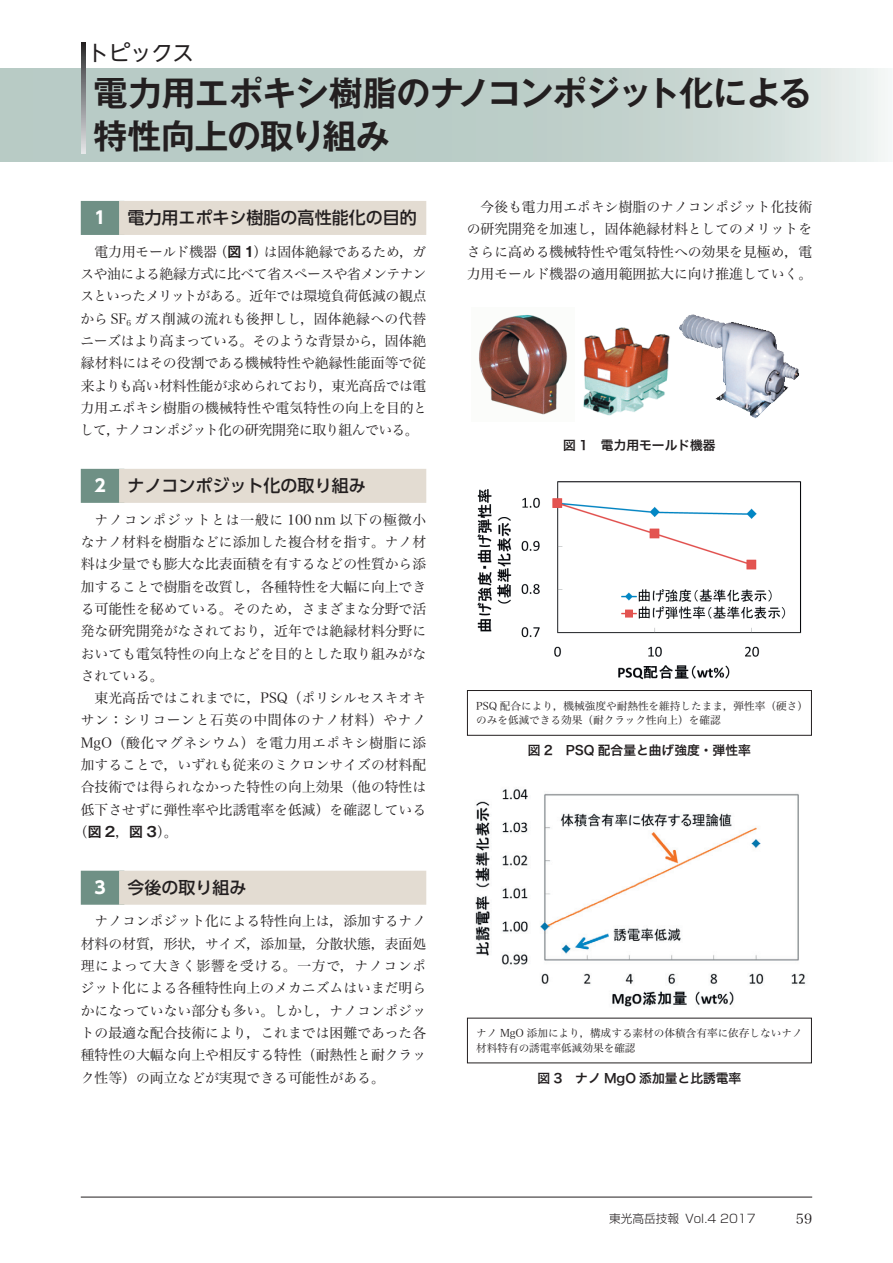
<style>
.page{position:relative;width:893px;height:1263px;background:#fff}
.page>*{position:absolute;margin:0;border:0;box-sizing:border-box;transform-origin:0 0}
.t1{font:700 34.05px/42.5px "Gothic MB101 Pr 6 N De";letter-spacing:-.03em;color:#231f20}
.t2{font:21.3px "UD Shin Go NT Pr 6 N";color:#231f20}
.t3{font:500 16.95px "UD Shin Go Pr 6 N";color:#231f20}
.t4{font:700 16.95px "UD Shin Go Pr 6";color:#fff}
.t5{font:13.8px/22.4px "Hiragino Serif Pr 6 N W3";color:#231f20;text-align:justify}
.t6{font:13.8px "Hiragino Serif Pr 6 N W3";letter-spacing:.035em;color:#231f20}
.t7{font:13.8px "Hiragino Serif Pr 6 N W3";letter-spacing:.045em;color:#231f20}
.t8{font:12.75px "Hira Kaku Pro N W6";color:#231f20}
.t9{font:300 11.7px "Shin Go Pr 6 N";color:#231f20}
.t10{font:10.65px/14.9px "Hiragino Serif Pr 6 N W3";color:#231f20}
.s1{font-family:"Gothic MB101 Pr 6 N De";font-weight:700}
</style>
<div class="page">
<hr style="left:81px;top:1197px;width:731px;height:1px;background:#231f20">
<div style="left:81px;top:201px;width:43px;height:34px;background:#6f9085"></div>
<div style="left:119px;top:201px;width:307px;height:34px;background:#e3dcd2"></div>
<div style="left:81px;top:469px;width:43px;height:34px;background:#6f9085"></div>
<div style="left:119px;top:469px;width:307px;height:34px;background:#e3dcd2"></div>
<div style="left:81px;top:871px;width:43px;height:34px;background:#6f9085"></div>
<div style="left:119px;top:871px;width:307px;height:34px;background:#e3dcd2"></div>
<img style="left:478px;top:314px;width:90px;height:101px">
<img style="left:583px;top:327px;width:87px;height:89px">
<img style="left:679px;top:314px;width:121px;height:104px">
<img style="left:477px;top:481px;width:325px;height:199px">
<div style="left:467px;top:690px;width:345px;height:45px;border:1px solid #231f20"></div>
<img style="left:475px;top:789px;width:331px;height:218px">
<svg style="left:0;top:68px;width:888px;height:94px;background:#c1d1cd"></svg>
<svg style="left:81px;top:43px;width:4px;height:110px"></svg>
<h2 class="t2" style="left:88px;top:36px;width:108px">トピックス</h2>
<h1 class="t1" style="left:94px;top:71px;width:720px">電力用エポキシ樹脂のナノコンポジット化による特性向上の取り組み</h1>
<p class="t4" style="left:95px;top:204px;width:13px">1</p>
<p class="t3" style="left:128px;top:204px;width:291px">電力用エポキシ樹脂の高性能化の目的</p>
<p class="t5" style="left:80px;top:239px;width:348px;text-indent:14px">電力用モールド機器（<span class="s1">図 1</span>）は固体絶縁であるため，ガスや油による絶縁方式に比べて省スペースや省メンテナンスといったメリットがある。近年では環境負荷低減の観点から SF<sub>6</sub> ガス削減の流れも後押しし，固体絶縁への代替ニーズはより高まっている。そのような背景から，固体絶縁材料にはその役割である機械特性や絶縁性能面等で従来よりも高い材料性能が求められており，東光高岳では電力用エポキシ樹脂の機械特性や電気特性の向上を目的として，ナノコンポジット化の研究開発に取り組んでいる。</p>
<p class="t4" style="left:95px;top:472px;width:13px">2</p>
<p class="t3" style="left:128px;top:472px;width:240px">ナノコンポジット化の取り組み</p>
<p class="t5" style="left:81px;top:507px;width:347px;text-indent:14px">ナノコンポジットとは一般に 100 nm 以下の極微小なナノ材料を樹脂などに添加した複合材を指す。ナノ材料は少量でも膨大な比表面積を有するなどの性質から添加することで樹脂を改質し，各種特性を大幅に向上できる可能性を秘めている。そのため，さまざまな分野で活発な研究開発がなされており，近年では絶縁材料分野においても電気特性の向上などを目的とした取り組みがなされている。</p>
<p class="t5" style="left:95px;top:685px;width:333px">東光高岳ではこれまでに，PSQ（ポリシルセスキオキ</p>
<p class="t7" style="left:81px;top:708px;width:347px">サン：シリコーンと石英の中間体のナノ材料）やナノ</p>
<p class="t6" style="left:81px;top:731px;width:347px">MgO（酸化マグネシウム）を電力用エポキシ樹脂に添</p>
<p class="t5" style="left:81px;top:752px;width:347px">加することで，いずれも従来のミクロンサイズの材料配</p>
<p class="t5" style="left:81px;top:775px;width:347px">合技術では得られなかった特性の向上効果（他の特性は</p>
<p class="t5" style="left:81px;top:797px;width:347px">低下させずに弾性率や比誘電率を低減）を確認している</p>
<p class="t5" style="left:74px;top:819px;width:105px">（<span class="s1">図 2</span>，<span class="s1">図 3</span>）。</p>
<p class="t4" style="left:95px;top:874px;width:13px">3</p>
<p class="t3" style="left:128px;top:874px;width:121px">今後の取り組み</p>
<p class="t5" style="left:81px;top:909px;width:347px;text-indent:14px">ナノコンポジット化による特性向上は，添加するナノ材料の材質，形状，サイズ，添加量，分散状態，表面処理によって大きく影響を受ける。一方で，ナノコンポジット化による各種特性向上のメカニズムはいまだ明らかになっていない部分も多い。しかし，ナノコンポジットの最適な配合技術により，これまでは困難であった各種特性の大幅な向上や相反する特性（耐熱性と耐クラック性等）の両立などが実現できる可能性がある。</p>
<p class="t5" style="left:467px;top:194px;width:347px;text-indent:14px">今後も電力用エポキシ樹脂のナノコンポジット化技術の研究開発を加速し，固体絶縁材料としてのメリットをさらに高める機械特性や電気特性への効果を見極め，電力用モールド機器の適用範囲拡大に向け推進していく。</p>
<p class="t8" style="left:563px;top:434px;width:154px">図 1　電力用モールド機器</p>
<p class="t10" style="left:476px;top:697px;width:333px">PSQ 配合により，機械強度や耐熱性を維持したまま，弾性率（硬さ）のみを低減できる効果（耐クラック性向上）を確認</p>
<p class="t8" style="left:528px;top:739px;width:224px">図 2　PSQ 配合量と曲げ強度・弾性率</p>
<p class="t10" style="left:476px;top:1025px;width:328px">ナノ MgO 添加により，構成する素材の体積含有率に依存しないナノ材料特有の誘電率低減効果を確認</p>
<p class="t8" style="left:537px;top:1066px;width:205px">図 3　ナノ MgO 添加量と比誘電率</p>
<p class="t9" style="left:609px;top:1209px;width:148px">東光高岳技報 Vol.4 2017</p>
<p class="t5" style="left:796px;top:1206px;width:18px">59</p>
</div>
